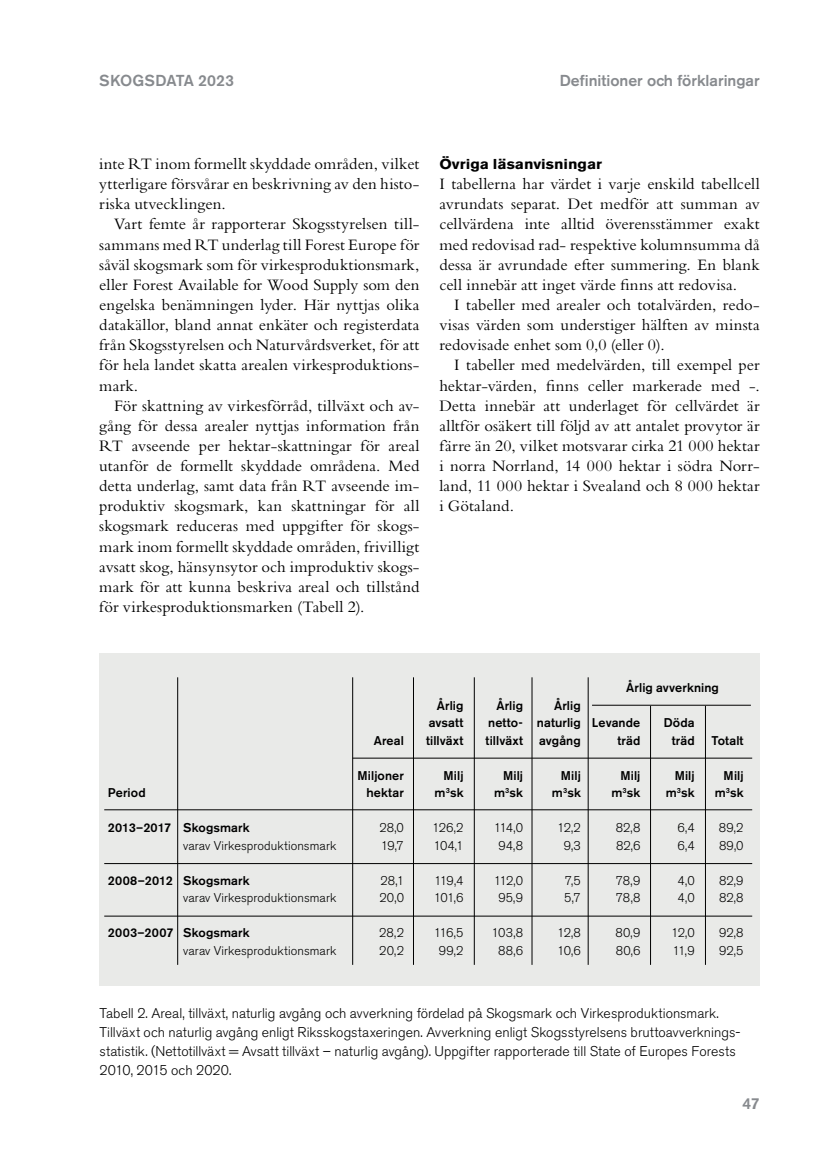
<style>
.page{position:relative;width:834px;height:1176px;background:#fff}
.page>*{position:absolute;margin:0;border:0;box-sizing:border-box;transform-origin:0 0}
.t1{font:16.62px/20.1px "Bembo Std";letter-spacing:.01em;color:#000;text-align:justify}
.t2{font:500 15.75px "Akzidenz Grotesk BE";color:#878a8e}
.t3{font:700 14.17px "Akzidenz Grotesk BE";color:#000;scale:1.1 1}
.t4{font:300 14px/19.2px "Akzidenz Grotesk BE";letter-spacing:.005em;color:#000}
.t5{font:300 12.6px "Akzidenz Grotesk BE";letter-spacing:.005em;color:#000}
.t6{font:500 12.6px "Akzidenz Grotesk BE";letter-spacing:.01em;color:#000}
</style>
<div class="page">
<div style="left:99px;top:654px;width:660px;height:332px;background:#e9eae8"></div>
<hr style="left:352px;top:758px;width:400px;height:1px;background:#000">
<hr style="left:592px;top:705px;width:158px;height:1px;background:#000">
<hr style="left:177px;top:677px;width:1px;height:288px;background:#000">
<hr style="left:352px;top:677px;width:1px;height:288px;background:#000">
<hr style="left:413px;top:677px;width:1px;height:288px;background:#000">
<hr style="left:474px;top:677px;width:1px;height:288px;background:#000">
<hr style="left:531px;top:677px;width:1px;height:288px;background:#000">
<hr style="left:587px;top:677px;width:1px;height:288px;background:#000">
<hr style="left:650px;top:706px;width:1px;height:259px;background:#000">
<hr style="left:705px;top:706px;width:1px;height:259px;background:#000">
<hr style="left:104px;top:863px;width:648px;height:1px;background:#000">
<hr style="left:104px;top:916px;width:648px;height:1px;background:#000">
<hr style="left:104px;top:809px;width:648px;height:1px;background:#000">
<p class="t2" style="left:99px;top:71px;width:136px">SKOGSDATA 2023</p>
<p class="t2" style="left:559px;top:71px;width:201px">Definitioner och förklaringar</p>
<p class="t1" style="left:99px;top:153px;width:321px">inte RT inom formellt skyddade områden, vilket ytterligare försvårar en beskrivning av den histo&shy;riska utvecklingen.</p>
<p class="t1" style="left:99px;top:214px;width:321px;text-indent:15px">Vart femte år rapporterar Skogsstyrelsen till&shy;sammans med RT underlag till Forest Europe för såväl skogsmark som för virkesproduktionsmark, eller Forest Available for Wood Supply som den engelska benämningen lyder. Här nyttjas olika datakällor, bland annat enkäter och registerdata från Skogsstyrelsen och Naturvårdsverket, för att för hela landet skatta arealen virkesproduktions&shy;mark.</p>
<p class="t1" style="left:99px;top:395px;width:321px;text-indent:15px">För skattning av virkesförråd, tillväxt och av&shy;gång för dessa arealer nyttjas information från RT avseende per hektar-skattningar för areal utanför de formellt skyddade områdena. Med detta underlag, samt data från RT avseende im&shy;produktiv skogsmark, kan skattningar för all skogsmark reduceras med uppgifter för skogs&shy;mark inom formellt skyddade områden, frivilligt avsatt skog, hänsynsytor och improduktiv skogs&shy;mark för att kunna beskriva areal och tillstånd för virkesproduktionsmarken (Tabell 2).</p>
<p class="t3" style="left:439px;top:156px;width:149px">Övriga läsanvisningar</p>
<p class="t1" style="left:439px;top:173px;width:322px">I tabellerna har värdet i varje enskild tabellcell avrundats separat. Det medför att summan av cellvärdena inte alltid överensstämmer exakt med redovisad rad- respektive kolumnsumma då dessa är avrundade efter summering. En blank cell innebär att inget värde finns att redovisa.</p>
<p class="t1" style="left:439px;top:294px;width:322px;text-indent:15px">I tabeller med arealer och totalvärden, redo&shy;visas värden som understiger hälften av minsta redovisade enhet som 0,0 (eller 0).</p>
<p class="t1" style="left:439px;top:355px;width:322px;text-indent:15px">I tabeller med medelvärden, till exempel per hektar-värden, finns celler markerade med -.<br>Detta innebär att underlaget för cellvärdet är alltför osäkert till följd av att antalet provytor är färre än 20, vilket motsvarar cirka 21 000 hektar i norra Norrland, 14 000 hektar i södra Norr&shy;land, 11 000 hektar i Svealand och 8 000 hektar i Götaland.</p>
<p class="t6" style="left:626px;top:680px;width:94px">Årlig avverkning</p>
<p class="t6" style="left:437px;top:697px;width:28px">Årlig</p>
<p class="t6" style="left:496px;top:697px;width:28px">Årlig</p>
<p class="t6" style="left:554px;top:697px;width:28px">Årlig</p>
<p class="t6" style="left:428px;top:715px;width:36px">avsatt</p>
<p class="t6" style="left:488px;top:715px;width:154px">netto- naturlig Levande</p>
<p class="t6" style="left:663px;top:715px;width:32px">Döda</p>
<p class="t6" style="left:373px;top:732px;width:32px">Areal</p>
<p class="t6" style="left:426px;top:732px;width:39px">tillväxt</p>
<p class="t6" style="left:485px;top:732px;width:39px">tillväxt</p>
<p class="t6" style="left:539px;top:732px;width:43px">avgång</p>
<p class="t6" style="left:617px;top:732px;width:25px">träd</p>
<p class="t6" style="left:671px;top:732px;width:25px">träd</p>
<p class="t6" style="left:711px;top:732px;width:34px">Totalt</p>
<p class="t6" style="left:357px;top:767px;width:48px">Miljoner</p>
<p class="t6" style="left:443px;top:767px;width:21px">Milj</p>
<p class="t6" style="left:503px;top:767px;width:21px">Milj</p>
<p class="t6" style="left:560px;top:767px;width:21px">Milj</p>
<p class="t6" style="left:620px;top:767px;width:21px">Milj</p>
<p class="t6" style="left:674px;top:767px;width:21px">Milj</p>
<p class="t6" style="left:723px;top:767px;width:21px">Milj</p>
<p class="t6" style="left:108px;top:785px;width:39px">Period</p>
<p class="t6" style="left:366px;top:785px;width:39px">hektar</p>
<p class="t6" style="left:434px;top:785px;width:30px">m<sup>3</sup>sk</p>
<p class="t6" style="left:494px;top:785px;width:30px">m<sup>3</sup>sk</p>
<p class="t6" style="left:552px;top:785px;width:30px">m<sup>3</sup>sk</p>
<p class="t6" style="left:611px;top:785px;width:30px">m<sup>3</sup>sk</p>
<p class="t6" style="left:665px;top:785px;width:30px">m<sup>3</sup>sk</p>
<p class="t6" style="left:714px;top:785px;width:30px">m<sup>3</sup>sk</p>
<p class="t6" style="left:108px;top:820px;width:143px">2013–2017 Skogsmark</p>
<p class="t5" style="left:379px;top:821px;width:26px">28,0</p>
<p class="t5" style="left:432px;top:821px;width:33px">126,2</p>
<p class="t5" style="left:493px;top:821px;width:31px">114,0</p>
<p class="t5" style="left:557px;top:821px;width:25px">12,2</p>
<p class="t5" style="left:615px;top:821px;width:26px">82,8</p>
<p class="t5" style="left:677px;top:821px;width:19px">6,4</p>
<p class="t5" style="left:718px;top:821px;width:26px">89,2</p>
<p class="t5" style="left:183px;top:838px;width:155px">varav Virkesproduktionsmark</p>
<p class="t5" style="left:381px;top:838px;width:25px">19,7</p>
<p class="t5" style="left:433px;top:838px;width:32px">104,1</p>
<p class="t5" style="left:498px;top:838px;width:26px">94,8</p>
<p class="t5" style="left:563px;top:838px;width:19px">9,3</p>
<p class="t5" style="left:616px;top:838px;width:26px">82,6</p>
<p class="t5" style="left:677px;top:838px;width:19px">6,4</p>
<p class="t5" style="left:719px;top:838px;width:26px">89,0</p>
<p class="t6" style="left:108px;top:872px;width:143px">2008–2012 Skogsmark</p>
<p class="t5" style="left:380px;top:873px;width:25px">28,1</p>
<p class="t5" style="left:434px;top:873px;width:31px">119,4</p>
<p class="t5" style="left:494px;top:873px;width:31px">112,0</p>
<p class="t5" style="left:564px;top:873px;width:18px">7,5</p>
<p class="t5" style="left:615px;top:873px;width:26px">78,9</p>
<p class="t5" style="left:677px;top:873px;width:19px">4,0</p>
<p class="t5" style="left:719px;top:873px;width:26px">82,9</p>
<p class="t5" style="left:183px;top:891px;width:155px">varav Virkesproduktionsmark</p>
<p class="t5" style="left:379px;top:891px;width:26px">20,0</p>
<p class="t5" style="left:433px;top:891px;width:31px">101,6</p>
<p class="t5" style="left:498px;top:891px;width:26px">95,9</p>
<p class="t5" style="left:564px;top:891px;width:18px">5,7</p>
<p class="t5" style="left:615px;top:891px;width:26px">78,8</p>
<p class="t5" style="left:677px;top:891px;width:19px">4,0</p>
<p class="t5" style="left:719px;top:891px;width:26px">82,8</p>
<p class="t6" style="left:108px;top:925px;width:143px">2003–2007 Skogsmark</p>
<p class="t5" style="left:379px;top:926px;width:26px">28,2</p>
<p class="t5" style="left:433px;top:926px;width:31px">116,5</p>
<p class="t5" style="left:491px;top:926px;width:33px">103,8</p>
<p class="t5" style="left:557px;top:926px;width:25px">12,8</p>
<p class="t5" style="left:615px;top:926px;width:26px">80,9</p>
<p class="t5" style="left:671px;top:926px;width:25px">12,0</p>
<p class="t5" style="left:719px;top:926px;width:26px">92,8</p>
<p class="t5" style="left:183px;top:943px;width:155px">varav Virkesproduktionsmark</p>
<p class="t5" style="left:379px;top:943px;width:26px">20,2</p>
<p class="t5" style="left:439px;top:943px;width:26px">99,2</p>
<p class="t5" style="left:498px;top:943px;width:26px">88,6</p>
<p class="t5" style="left:557px;top:943px;width:25px">10,6</p>
<p class="t5" style="left:615px;top:943px;width:26px">80,6</p>
<p class="t5" style="left:672px;top:943px;width:24px">11,9</p>
<p class="t5" style="left:719px;top:943px;width:26px">92,5</p>
<p class="t4" style="left:99px;top:1003px;width:642px">Tabell 2. Areal, tillväxt, naturlig avgång och avverkning fördelad på Skogsmark och Virkesproduktionsmark.<br>Tillväxt och naturlig avgång enligt Riksskogstaxeringen. Avverkning enligt Skogsstyrelsens bruttoavverknings&shy;statistik. (Nettotillväxt = Avsatt tillväxt – naturlig avgång). Uppgifter rapporterade till State of Europes Forests 2010, 2015 och 2020.</p>
<p class="t2" style="left:742px;top:1094px;width:19px">47</p>
</div>
